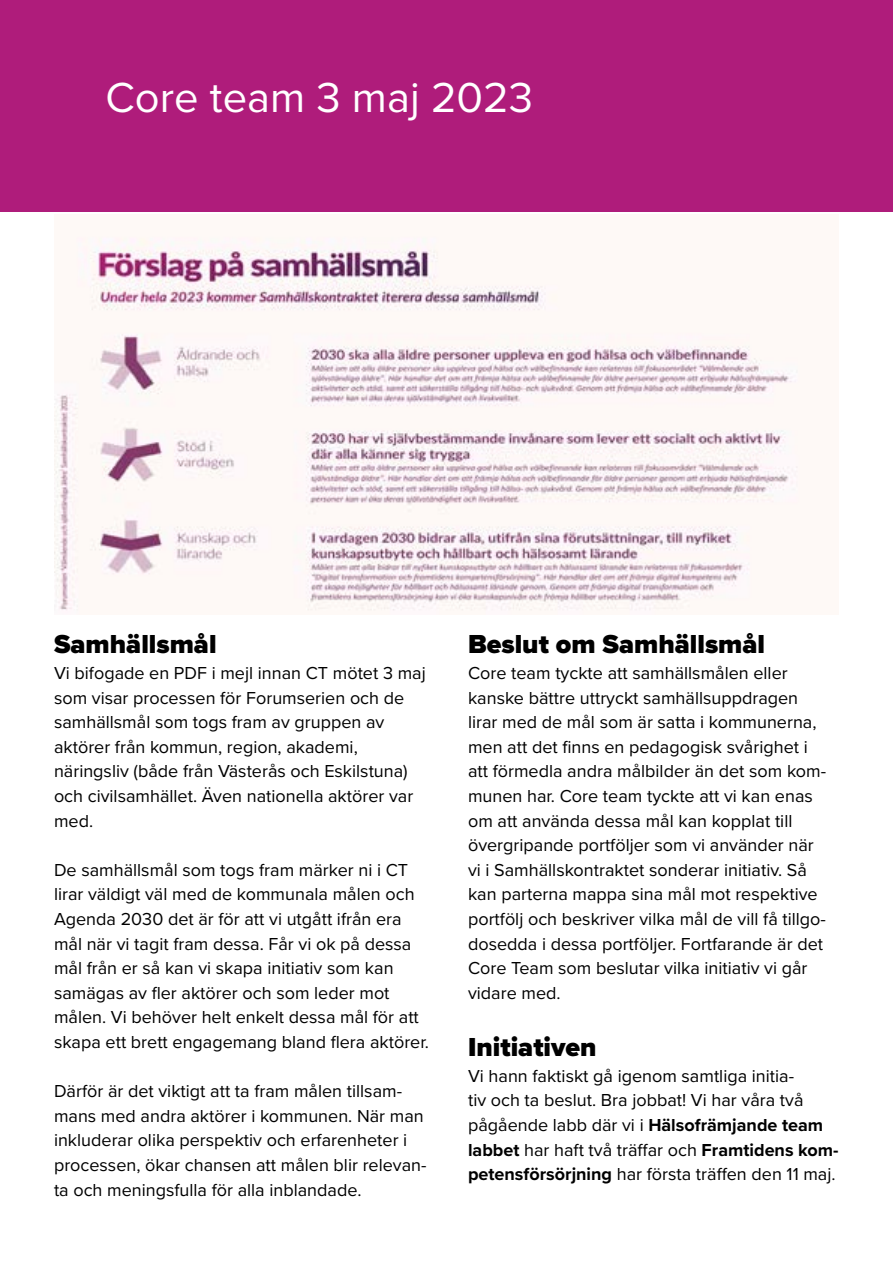
<style>
.page{position:relative;width:893px;height:1263px;background:#fff}
.page>*{position:absolute;margin:0;border:0;box-sizing:border-box;transform-origin:0 0}
.t1{font:43.5px "Proxima Nova";color:#fff}
.t2{font:900 27px "Proxima Nova";color:#000}
.t3{font:18px/24.6px "Proxima Nova";color:#000}
.s1{font-weight:700}
</style>
<div class="page">
<div style="left:0;top:0;width:893px;height:211px;background:#af1c7b"></div>
<img style="left:54px;top:237px;width:744px;height:374px">
<h1 class="t1" style="left:106px;top:65px;width:429px">Core team 3 maj 2023</h1>
<h2 class="t2" style="left:54px;top:624px;width:164px">Samhällsmål</h2>
<p class="t3" style="left:54px;top:660px;width:373px">Vi bifogade en PDF i mejl innan CT mötet 3 maj som visar processen för Forumserien och de samhällsmål som togs fram av gruppen av aktörer från kommun, region, akademi, näringsliv (både från Västerås och Eskilstuna) och civilsamhället. Även nationella aktörer var med.</p>
<p class="t3" style="left:54px;top:857px;width:376px">De samhällsmål som togs fram märker ni i CT lirar väldigt väl med de kommunala målen och Agenda 2030 det är för att vi utgått ifrån era mål när vi tagit fram dessa. Får vi ok på dessa mål från er så kan vi skapa initiativ som kan samägas av fler aktörer och som leder mot målen. Vi behöver helt enkelt dessa mål för att skapa ett brett engagemang bland flera aktörer.</p>
<p class="t3" style="left:54px;top:1078px;width:374px">Därför är det viktigt att ta fram målen tillsam&shy;mans med andra aktörer i kommunen. När man inkluderar olika perspektiv och erfarenheter i processen, ökar chansen att målen blir relevan&shy;ta och meningsfulla för alla inblandade.</p>
<h2 class="t2" style="left:468px;top:624px;width:299px">Beslut om Samhällsmål</h2>
<p class="t3" style="left:468px;top:660px;width:360px">Core team tyckte att samhällsmålen eller kanske bättre uttryckt samhällsuppdragen lirar med de mål som är satta i kommunerna, men att det finns en pedagogisk svårighet i att förmedla andra målbilder än det som kom&shy;munen har. Core team tyckte att vi kan enas om att använda dessa mål kan kopplat till övergripande portföljer som vi använder när vi i Samhällskontraktet sonderar initiativ. Så kan parterna mappa sina mål mot respektive portfölj och beskriver vilka mål de vill få tillgo&shy;dosedda i dessa portföljer. Fortfarande är det Core Team som beslutar vilka initiativ vi går vidare med.</p>
<h2 class="t2" style="left:468px;top:1027px;width:130px">Initiativen</h2>
<p class="t3" style="left:468px;top:1063px;width:372px">Vi hann faktiskt gå igenom samtliga initia-<br>tiv och ta beslut. Bra jobbat! Vi har våra två pågående labb där vi i <span class="s1">Hälsofrämjande team labbet</span> har haft två träffar och <span class="s1">Framtidens kom&shy;petensförsörjning</span> har första träffen den 11 maj.</p>
</div>
